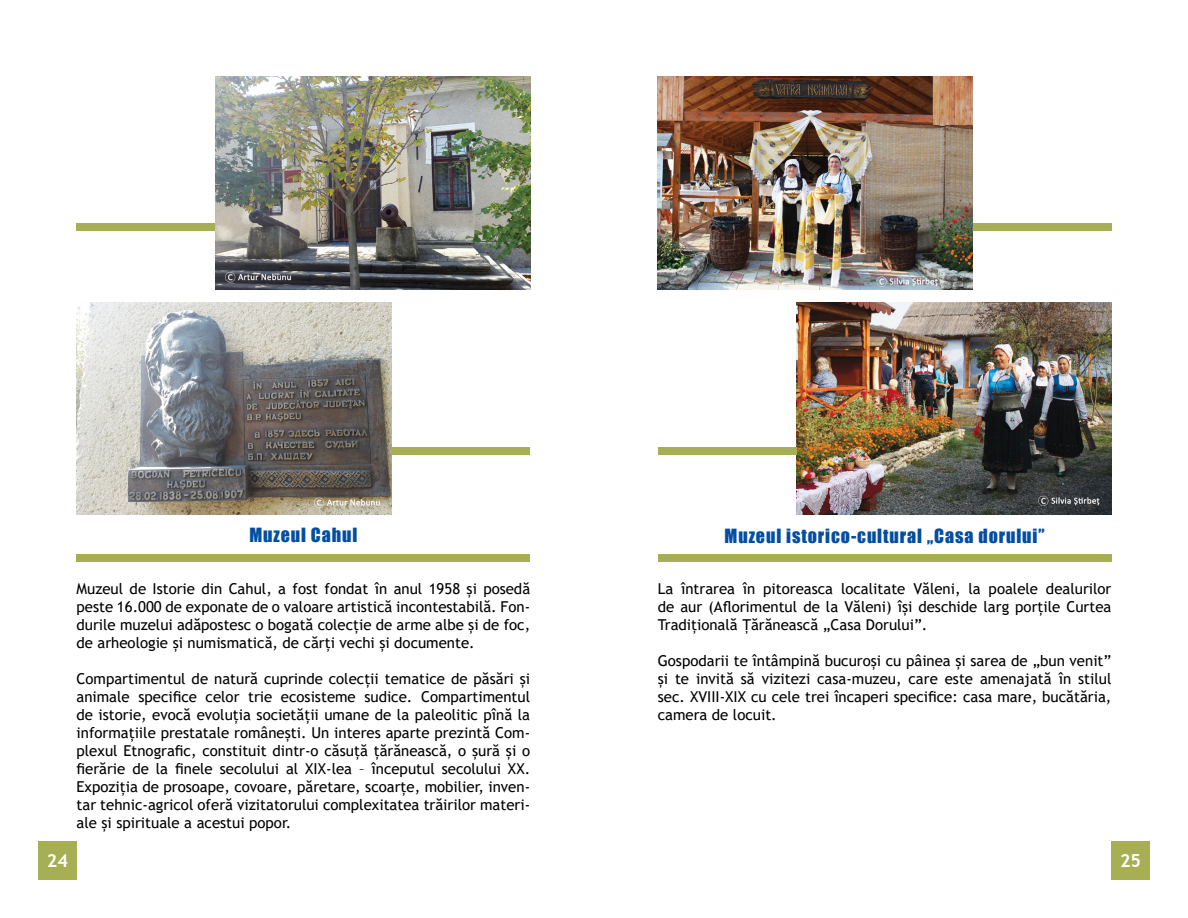
<style>
.page{position:relative;width:1188px;height:918px;background:#fff}
.page>*{position:absolute;margin:0;border:0;box-sizing:border-box;transform-origin:0 0}
.t1{font:18px "Impact";letter-spacing:.05em;color:#034ea2}
.t2{font:700 18px "Trebuchet MS";color:#fff}
.t3{font:15px/18px "Trebuchet MS";color:#000;text-align:justify}
</style>
<div class="page">
<div style="left:1111px;top:841px;width:39px;height:39px;background:#a7af55"></div>
<div style="left:38px;top:841px;width:39px;height:39px;background:#a7af55"></div>
<img style="left:215px;top:77px;width:315px;height:212px">
<img style="left:77px;top:302px;width:315px;height:213px">
<img style="left:658px;top:77px;width:314px;height:212px">
<img style="left:797px;top:302px;width:314px;height:213px">
<div style="left:77px;top:554px;width:453px;height:7px;background:#a7af55"></div>
<div style="left:77px;top:223px;width:138px;height:7px;background:#a7af55"></div>
<div style="left:392px;top:448px;width:138px;height:7px;background:#a7af55"></div>
<div style="left:973px;top:223px;width:138px;height:7px;background:#a7af55"></div>
<div style="left:658px;top:554px;width:453px;height:7px;background:#a7af55"></div>
<div style="left:658px;top:448px;width:139px;height:7px;background:#a7af55"></div>
<p class="t1" style="left:249px;top:521px;width:110px">Muzeul Cahul</p>
<p class="t3" style="left:77px;top:580px;width:455px">Muzeul de Istorie din Cahul, a fost fondat în anul 1958 și posedă peste 16.000 de exponate de o valoare artistică incontestabilă. Fon&shy;durile muzelui adăpostesc o bogată colecție de arme albe și de foc, de arheologie și numismatică, de cărți vechi și documente.</p>
<p class="t3" style="left:77px;top:670px;width:455px">Compartimentul de natură cuprinde colecții tematice de păsări și animale specifice celor trie ecosisteme sudice. Compartimentul de istorie, evocă evoluția societății umane de la paleolitic pînă la informațiile prestatale românești. Un interes aparte prezintă Com&shy;plexul Etnografic, constituit dintr-o căsuță țărănească, o șură și o fierărie de la finele secolului al XIX-lea – începutul secolului XX.<br>Expoziția de prosoape, covoare, păretare, scoarțe, mobilier, inven&shy;tar tehnic-agricol oferă vizitatorului complexitatea trăirilor materi&shy;ale și spirituale a acestui popor.</p>
<p class="t1" style="left:725px;top:522px;width:321px">Muzeul istorico-cultural „Casa dorului”</p>
<p class="t3" style="left:658px;top:580px;width:455px">La întrarea în pitoreasca localitate Văleni, la poalele dealurilor de aur (Aflorimentul de la Văleni) își deschide larg porțile Curtea Tradițională Țărănească „Casa Dorului”.</p>
<p class="t3" style="left:658px;top:652px;width:455px">Gospodarii te întâmpină bucuroși cu pâinea și sarea de „bun venit” și te invită să vizitezi casa-muzeu, care este amenajată în stilul sec. XVIII-XIX cu cele trei încaperi specifice: casa mare, bucătăria, camera de locuit.</p>
<p class="t2" style="left:47px;top:850px;width:23px">24</p>
<p class="t2" style="left:1120px;top:850px;width:23px">25</p>
</div>
